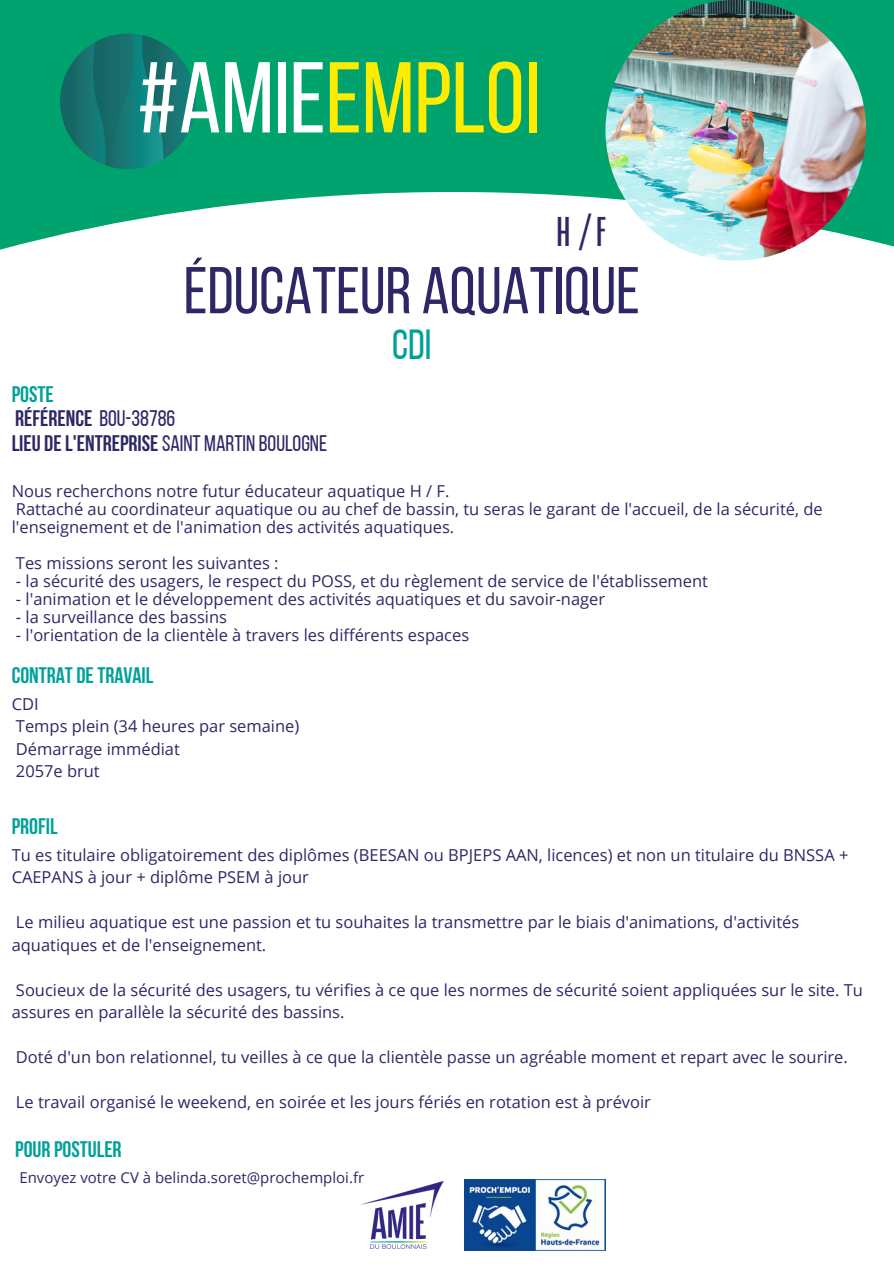
<style>
.page{position:relative;width:894px;height:1264px;background:#fff}
.page>*{position:absolute;margin:0;border:0;box-sizing:border-box;transform-origin:0 0}
.t1{font:100.35px "Bebas Neue";color:#ffed00}
.t2{font:66px "Bebas Neue";color:#2d2865}
.t3{font:42.75px "Mongoose";color:#2d2865}
.t4{font:42px "Bebas Neue";color:#00a19a}
.t5{font:22.5px/24.8px "Bebas Neue";color:#2d2865}
.t6{font:700 22.5px "Bebas Neue";color:#00a19a}
.t7{font:16.5px/22.5px "Open Sans";color:#2d2865}
.t8{font:15px "Open Sans";color:#2d2865}
.s1{color:#fff}
.s2{font-weight:700;color:#00a19a}
.s3{font-weight:700}
</style>
<div class="page">
<div style="left:0;top:0;width:893px;height:192px;background:#00a26e"></div>
<img style="left:60px;top:34px;width:136px;height:135px;border-radius:50%">
<img style="left:605px;top:0;width:260px;height:260px;border-radius:50%">
<img style="left:464px;top:1179px;width:141px;height:71px">
<img style="left:360px;top:1181px;width:84px;height:68px">
<h3 class="t1" style="left:138px;top:57px;width:404px"><span class="s1">#AMIE</span>EMPLOI</h3>
<p class="t3" style="left:556px;top:214px;width:51px">H/F</p>
<p class="t2" style="left:184px;top:264px;width:457px">ÉDUCATEUR AQUATIQUE</p>
<p class="t4" style="left:392px;top:327px;width:41px">CDI</p>
<p class="t5" style="left:12px;top:383px;width:317px"><span class="s2">POSTE<br></span><span class="s3">RÉFÉRENCE</span> BOU-38786<br><span class="s3">LIEU DEL'ENTREPRISE</span> SAINT MARTIN BOULOGNE</p>
<p class="t7" style="left:12px;top:482px;width:812px;line-height:18px">Nous recherchons notre futur éducateur aquatique H / F.<br>Rattaché au coordinateur aquatique ou au chef de bassin, tu seras le garant de l'accueil, de la sécurité, de l'enseignement et de l'animation des activités aquatiques.</p>
<p class="t7" style="left:16px;top:551px;width:264px">Tes missions seront les suivantes :</p>
<p class="t7" style="left:16px;top:569px;width:693px">- la sécurité des usagers, le respect du POSS, et du règlement de service de l'établissement</p>
<p class="t7" style="left:16px;top:587px;width:590px">- l'animation et le développement des activités aquatiques et du savoir-nager</p>
<p class="t7" style="left:16px;top:605px;width:212px">- la surveillance des bassins</p>
<p class="t7" style="left:16px;top:623px;width:454px">- l'orientation de la clientèle à travers les différents espaces</p>
<p class="t6" style="left:12px;top:666px;width:143px">CONTRAT DETRAVAIL</p>
<p class="t7" style="left:12px;top:692px;width:28px">CDI</p>
<p class="t7" style="left:16px;top:714px;width:285px">Temps plein (34 heures par semaine)</p>
<p class="t7" style="left:16px;top:737px;width:165px">Démarrage immédiat</p>
<p class="t7" style="left:16px;top:759px;width:85px">2057e brut</p>
<p class="t6" style="left:12px;top:816px;width:48px">PROFIL</p>
<p class="t7" style="left:12px;top:843px;width:838px">Tu es titulaire obligatoirement des diplômes (BEESAN ou BPJEPS AAN, licences) et non un titulaire du BNSSA +<br>CAEPANS à jour + diplôme PSEM à jour</p>
<p class="t7" style="left:12px;top:910px;width:788px">Le milieu aquatique est une passion et tu souhaites la transmettre par le biais d'animations, d'activités aquatiques et de l'enseignement.</p>
<p class="t7" style="left:12px;top:978px;width:852px">Soucieux de la sécurité des usagers, tu vérifies à ce que les normes de sécurité soient appliquées sur le site. Tu assures en parallèle la sécurité des bassins.</p>
<p class="t7" style="left:16px;top:1045px;width:833px">Doté d'un bon relationnel, tu veilles à ce que la clientèle passe un agréable moment et repart avec le sourire.</p>
<p class="t7" style="left:16px;top:1090px;width:636px">Le travail organisé le weekend, en soirée et les jours fériés en rotation est à prévoir</p>
<p class="t6" style="left:15px;top:1139px;width:108px">POUR POSTULER</p>
<p class="t8" style="left:19px;top:1166px;width:346px">Envoyez votre CV à belinda.soret@prochemploi.fr</p>
</div>
